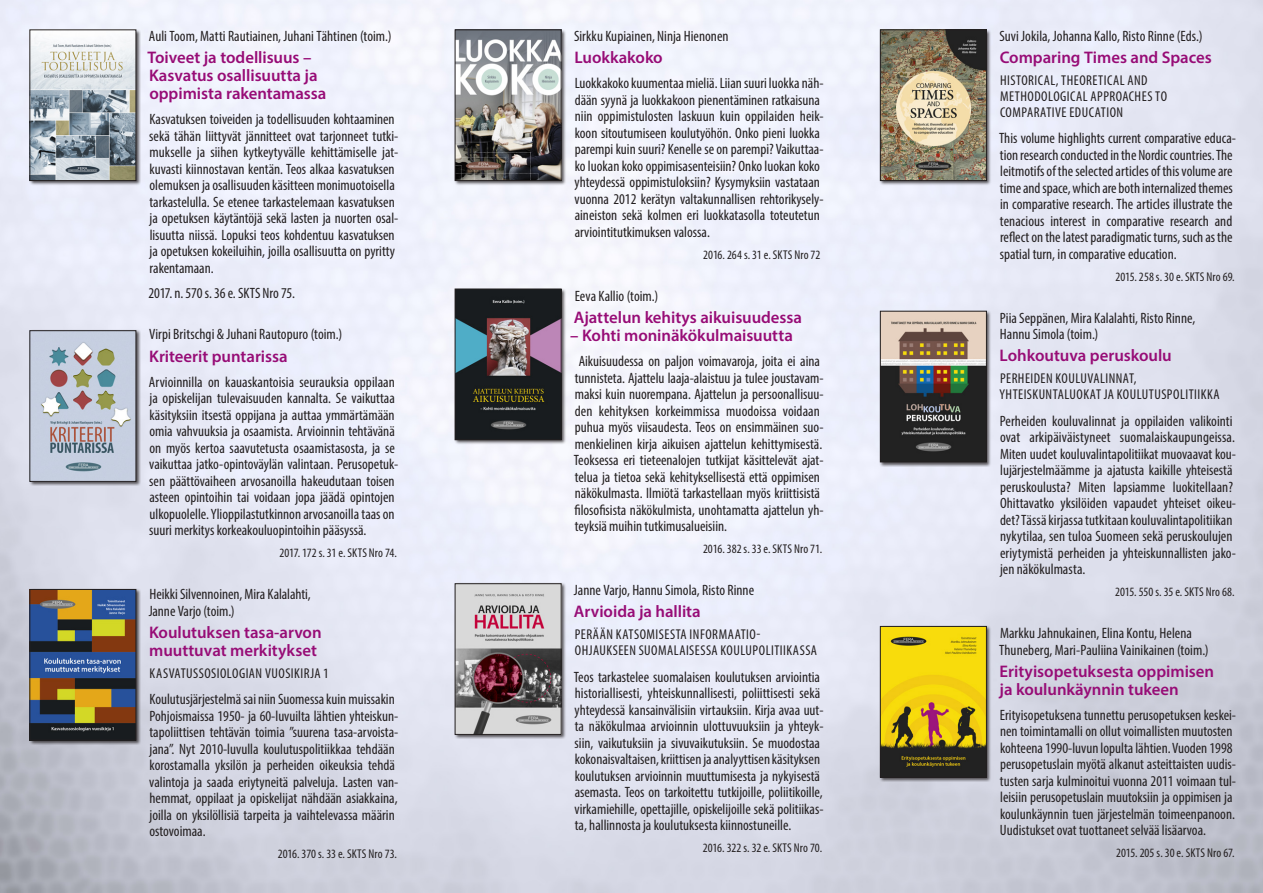
<style>
.page{position:relative;width:1263px;height:893px;background:#fff}
.page>*{position:absolute;margin:0;border:0;box-sizing:border-box;transform-origin:0 0}
._2__OTSIKKO{font:600 16.8px/18px "Myriad Pro";letter-spacing:-.005em;color:#970c76}
._4__Leipäteksti{font:condensed 15px/16.5px "Myriad Pro";color:#231f20}
._1__Kirjoittajat{font:condensed 15px/16.5px "Myriad Pro";color:#231f20}
._4__Leipäteksti_ENG{font:condensed 15px/16.5px "Myriad Pro";color:#231f20}
._3___Alaotsikko{font:condensed 14.25px/15.8px "Myriad Pro";letter-spacing:.03em;color:#231f20}
._5__Tiedot_kirjasta{font:condensed 12.75px "Myriad Pro";letter-spacing:.005em;color:#231f20}
</style>
<div class="page">
<div style="left:29px;top:29px;width:112px;height:156px;background:#231f20;opacity:.75"></div>
<img style="left:32px;top:32px;width:102px;height:147px">
<div style="left:30px;top:30px;width:106px;height:151px;border:1px solid #231f20"></div>
<div style="left:29px;top:330px;width:112px;height:156px;background:#231f20;opacity:.75"></div>
<img style="left:32px;top:333px;width:102px;height:146px">
<div style="left:879px;top:29px;width:113px;height:156px;background:#231f20;opacity:.75"></div>
<img style="left:882px;top:32px;width:102px;height:147px">
<div style="left:880px;top:30px;width:106px;height:151px;border:1px solid #231f20"></div>
<div style="left:29px;top:588px;width:112px;height:157px;background:#231f20;opacity:.75"></div>
<img style="left:32px;top:591px;width:102px;height:147px">
<div style="left:30px;top:589px;width:106px;height:151px;border:1px solid #231f20"></div>
<div style="left:879px;top:625px;width:113px;height:157px;background:#231f20;opacity:.75"></div>
<img style="left:882px;top:628px;width:102px;height:147px">
<div style="left:880px;top:626px;width:106px;height:151px;border:1px solid #231f20"></div>
<div style="left:454px;top:288px;width:112px;height:157px;background:#231f20;opacity:.75"></div>
<img style="left:457px;top:291px;width:102px;height:147px">
<div style="left:455px;top:289px;width:106px;height:151px;border:1px solid #231f20"></div>
<div style="left:454px;top:583px;width:112px;height:156px;background:#231f20;opacity:.75"></div>
<img style="left:457px;top:586px;width:102px;height:146px">
<div style="left:879px;top:310px;width:113px;height:157px;background:#231f20;opacity:.75"></div>
<img style="left:882px;top:313px;width:102px;height:147px">
<div style="left:880px;top:311px;width:106px;height:151px;border:1px solid #231f20"></div>
<div style="left:454px;top:29px;width:112px;height:156px;background:#231f20;opacity:.75"></div>
<img style="left:457px;top:32px;width:102px;height:147px">
<div style="left:455px;top:30px;width:106px;height:151px;border:1px solid #231f20"></div>
<p class="_1__Kirjoittajat" style="left:149px;top:28px;width:244px">Auli Toom, Matti Rautiainen, Juhani Tähtinen (toim.)</p>
<p class="_2__OTSIKKO" style="left:147px;top:48px;width:180px">Toiveet ja todellisuus –<br>Kasvatus osallisuutta ja oppimista rakentamassa</p>
<p class="_4__Leipäteksti" style="left:149px;top:111px;width:251px">Kasvatuksen toiveiden ja todellisuuden kohtaaminen sekä tähän liittyvät jännitteet ovat tarjonneet tutki&shy;mukselle ja siihen kytkeytyvälle kehittämiselle jat&shy;kuvasti kiinnostavan kentän. Teos alkaa kasvatuksen olemuksen ja osallisuuden käsitteen monimuotoisella tarkastelulla. Se etenee tarkastelemaan kasvatuksen ja opetuksen käytäntöjä sekä lasten ja nuorten osal&shy;lisuutta niissä. Lopuksi teos kohdentuu kasvatuksen ja opetuksen kokeiluihin, joilla osallisuutta on pyritty rakentamaan.</p>
<p class="_1__Kirjoittajat" style="left:149px;top:284px;width:148px">2017. n. 570 s. 36 e. SKTS Nro 75.</p>
<p class="_1__Kirjoittajat" style="left:149px;top:326px;width:195px">Virpi Britschgi &amp; Juhani Rautopuro (toim.)</p>
<p class="_2__OTSIKKO" style="left:149px;top:346px;width:140px">Kriteerit puntarissa</p>
<p class="_4__Leipäteksti" style="left:149px;top:373px;width:251px">Arvioinnilla on kauaskantoisia seurauksia oppilaan ja opiskelijan tulevaisuuden kannalta. Se vaikuttaa käsityksiin itsestä oppijana ja auttaa ymmärtämään omia vahvuuksia ja osaamista. Arvioinnin tehtävänä on myös kertoa saavutetusta osaamistasosta, ja se vaikuttaa jatko-opintoväylän valintaan. Perusopetuk&shy;sen päättövaiheen arvosanoilla hakeudutaan toisen asteen opintoihin tai voidaan jopa jäädä opintojen ulkopuolelle. Ylioppilastutkinnon arvosanoilla taas on suuri merkitys korkeakouluopintoihin pääsyssä.</p>
<p class="_5__Tiedot_kirjasta" style="left:280px;top:545px;width:119px">2017. 172 s. 31 e. SKTS Nro 74.</p>
<p class="_1__Kirjoittajat" style="left:149px;top:586px;width:164px">Heikki Silvennoinen, Mira Kalalahti,<br>Janne Varjo (toim.)</p>
<p class="_2__OTSIKKO" style="left:149px;top:623px;width:174px">Koulutuksen tasa-arvon muuttuvat merkitykset</p>
<p class="_3___Alaotsikko" style="left:150px;top:665px;width:181px">KASVATUSSOSIOLOGIAN VUOSIKIRJA 1</p>
<p class="_4__Leipäteksti" style="left:149px;top:691px;width:251px">Koulutusjärjestelmä sai niin Suomessa kuin muissakin Pohjoismaissa 1950- ja 60-luvuilta lähtien yhteiskun&shy;tapoliittisen tehtävän toimia ”suurena tasa-arvoista&shy;jana”. Nyt 2010-luvulla koulutuspolitiikkaa tehdään korostamalla yksilön ja perheiden oikeuksia tehdä valintoja ja saada eriytyneitä palveluja. Lasten van&shy;hemmat, oppilaat ja opiskelijat nähdään asiakkaina, joilla on yksilöllisiä tarpeita ja vaihtelevassa määrin ostovoimaa.</p>
<p class="_5__Tiedot_kirjasta" style="left:278px;top:846px;width:121px">2016. 370 s. 33 e. SKTS Nro 73.</p>
<p class="_1__Kirjoittajat" style="left:574px;top:28px;width:156px">Sirkku Kupiainen, Ninja Hienonen</p>
<p class="_2__OTSIKKO" style="left:574px;top:48px;width:90px">Luokkakoko</p>
<p class="_4__Leipäteksti" style="left:574px;top:75px;width:251px">Luokkakoko kuumentaa mieliä. Liian suuri luokka näh&shy;dään syynä ja luokkakoon pienentäminen ratkaisuna niin oppimistulosten laskuun kuin oppilaiden heik&shy;koon sitoutumiseen koulutyöhön. Onko pieni luokka parempi kuin suuri? Kenelle se on parempi? Vaikuttaa&shy;ko luokan koko oppimisasenteisiin? Onko luokan koko yhteydessä oppimistuloksiin? Kysymyksiin vastataan vuonna 2012 kerätyn valtakunnallisen rehtorikysely&shy;aineiston sekä kolmen eri luokkatasolla toteutetun arviointitutkimuksen valossa.</p>
<p class="_5__Tiedot_kirjasta" style="left:703px;top:247px;width:119px">2016. 264 s. 31 e. SKTS Nro 72</p>
<p class="_1__Kirjoittajat" style="left:575px;top:287px;width:85px">Eeva Kallio (toim.)</p>
<p class="_2__OTSIKKO" style="left:574px;top:308px;width:230px">Ajattelun kehitys aikuisuudessa</p>
<p class="_2__OTSIKKO" style="left:570px;top:326px;width:224px">– Kohti moninäkökulmaisuutta</p>
<p class="_4__Leipäteksti" style="left:574px;top:353px;width:251px;text-indent:5px">Aikuisuudessa on paljon voimavaroja, joita ei aina tunnisteta. Ajattelu laaja-alaistuu ja tulee joustavam&shy;maksi kuin nuorempana. Ajattelun ja persoonallisuu&shy;den kehityksen korkeimmissa muodoissa voidaan puhua myös viisaudesta. Teos on ensimmäinen suo&shy;menkielinen kirja aikuisen ajattelun kehittymisestä.<br>Teoksessa eri tieteenalojen tutkijat käsittelevät ajat&shy;telua ja tietoa sekä kehityksellisestä että oppimisen näkökulmasta. Ilmiötä tarkastellaan myös kriittisistä filosofisista näkökulmista, unohtamatta ajattelun yh&shy;teyksiä muihin tutkimusalueisiin.</p>
<p class="_5__Tiedot_kirjasta" style="left:703px;top:541px;width:121px">2016. 382 s. 33 e. SKTS Nro 71.</p>
<p class="_1__Kirjoittajat" style="left:574px;top:582px;width:182px">Janne Varjo, Hannu Simola, Risto Rinne</p>
<p class="_2__OTSIKKO" style="left:574px;top:602px;width:128px">Arvioida ja hallita</p>
<p class="_3___Alaotsikko" style="left:575px;top:626px;width:244px">PERÄÄN KATSOMISESTA INFORMAATIO-<br>OHJAUKSEEN SUOMALAISESSA KOULUPOLITIIKASSA</p>
<p class="_4__Leipäteksti" style="left:574px;top:668px;width:251px">Teos tarkastelee suomalaisen koulutuksen arviointia historiallisesti, yhteiskunnallisesti, poliittisesti sekä yhteydessä kansainvälisiin virtauksiin. Kirja avaa uut&shy;ta näkökulmaa arvioinnin ulottuvuuksiin ja yhteyk&shy;siin, vaikutuksiin ja sivuvaikutuksiin. Se muodostaa kokonaisvaltaisen, kriittisen ja analyyttisen käsityksen koulutuksen arvioinnin muuttumisesta ja nykyisestä asemasta. Teos on tarkoitettu tutkijoille, poliitikoille, virkamiehille, opettajille, opiskelijoille sekä politiikas&shy;ta, hallinnosta ja koulutuksesta kiinnostuneille.</p>
<p class="_5__Tiedot_kirjasta" style="left:703px;top:840px;width:121px">2016. 322 s. 32 e. SKTS Nro 70.</p>
<p class="_1__Kirjoittajat" style="left:999px;top:28px;width:205px">Suvi Jokila, Johanna Kallo, Risto Rinne (Eds.)</p>
<p class="_2__OTSIKKO" style="left:1000px;top:48px;width:214px">Comparing Times and Spaces</p>
<p class="_3___Alaotsikko" style="left:1000px;top:72px;width:169px">HISTORICAL, THEORETICAL AND<br>METHODOLOGICAL APPROACHES TO<br>COMPARATIVE EDUCATION</p>
<p class="_4__Leipäteksti_ENG" style="left:999px;top:130px;width:238px">This volume highlights current comparative educa&shy;tion research conducted in the Nordic countries. The leitmotifs of the selected articles of this volume are time and space, which are both internalized themes in comparative research. The articles illustrate the tenacious interest in comparative research and reflect on the latest paradigmatic turns, such as the spatial turn, in comparative education.</p>
<p class="_5__Tiedot_kirjasta" style="left:1115px;top:269px;width:121px">2015. 258 s. 30 e. SKTS Nro 69.</p>
<p class="_1__Kirjoittajat" style="left:1000px;top:309px;width:197px">Piia Seppänen, Mira Kalalahti, Risto Rinne,<br>Hannu Simola (toim.)</p>
<p class="_2__OTSIKKO" style="left:1000px;top:346px;width:174px">Lohkoutuva peruskoulu</p>
<p class="_3___Alaotsikko" style="left:999px;top:371px;width:222px">PERHEIDEN KOULUVALINNAT,<br>YHTEISKUNTALUOKAT JA KOULUTUSPOLITIIKKA</p>
<p class="_4__Leipäteksti" style="left:1000px;top:412px;width:238px">Perheiden kouluvalinnat ja oppilaiden valikointi ovat arkipäiväistyneet suomalaiskaupungeissa.<br>Miten uudet kouluvalintapolitiikat muovaavat kou&shy;lujärjestelmäämme ja ajatusta kaikille yhteisestä peruskoulusta? Miten lapsiamme luokitellaan?<br>Ohittavatko yksilöiden vapaudet yhteiset oikeu&shy;det? Tässä kirjassa tutkitaan kouluvalintapolitiikan nykytilaa, sen tuloa Suomeen sekä peruskoulujen eriytymistä perheiden ja yhteiskunnallisten jako&shy;jen näkökulmasta.</p>
<p class="_5__Tiedot_kirjasta" style="left:1115px;top:584px;width:121px">2015. 550 s. 35 e. SKTS Nro 68.</p>
<p class="_1__Kirjoittajat" style="left:999px;top:625px;width:211px">Markku Jahnukainen, Elina Kontu, Helena<br>Thuneberg, Mari-Pauliina Vainikainen (toim.)</p>
<p class="_2__OTSIKKO" style="left:1000px;top:662px;width:216px">Erityisopetuksesta oppimisen ja koulunkäynnin tukeen</p>
<p class="_4__Leipäteksti" style="left:1000px;top:706px;width:238px">Erityisopetuksena tunnettu perusopetuksen keskei&shy;nen toimintamalli on ollut voimallisten muutosten kohteena 1990-luvun lopulta lähtien. Vuoden 1998 perusopetuslain myötä alkanut asteittaisten uudis&shy;tusten sarja kulminoitui vuonna 2011 voimaan tul&shy;leisiin perusopetuslain muutoksiin ja oppimisen ja koulunkäynnin tuen järjestelmän toimeenpanoon.<br>Uudistukset ovat tuottaneet selvää lisäarvoa.</p>
<p class="_5__Tiedot_kirjasta" style="left:1116px;top:845px;width:120px">2015. 205 s. 30 e. SKTS Nro 67.</p>
</div>
